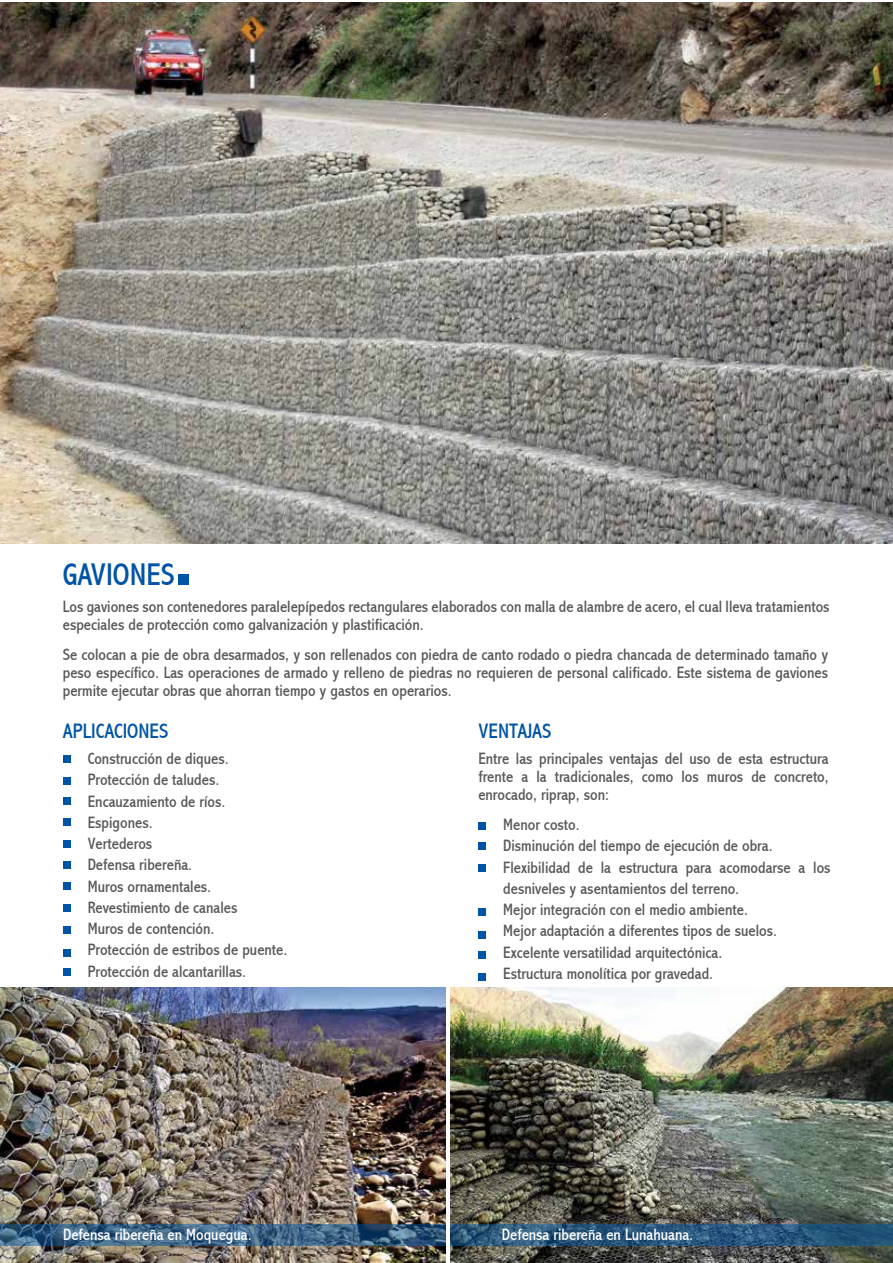
<style>
.page{position:relative;width:893px;height:1263px;background:#fff}
.page>*{position:absolute;margin:0;border:0;box-sizing:border-box;transform-origin:0 0}
.t1{font:condensed 31.5px "Abadi";color:#0054a6}
.t2{font:condensed 21px "Abadi";color:#0054a6}
.t3{font:condensed 16.5px/21.3px "Abadi";color:#58585b}
.t4{font:condensed 16.5px "Abadi";color:#fff}
</style>
<div class="page">
<img style="left:0;top:2px;width:893px;height:542px">
<div style="left:178px;top:574px;width:11px;height:10px;background:#0054a6"></div>
<div style="left:63px;top:755px;width:8px;height:8px;background:#0054a6"></div>
<div style="left:63px;top:777px;width:8px;height:8px;background:#0054a6"></div>
<div style="left:63px;top:798px;width:8px;height:7px;background:#0054a6"></div>
<div style="left:63px;top:819px;width:8px;height:7px;background:#0054a6"></div>
<div style="left:63px;top:840px;width:8px;height:7px;background:#0054a6"></div>
<div style="left:63px;top:861px;width:8px;height:8px;background:#0054a6"></div>
<div style="left:63px;top:882px;width:8px;height:8px;background:#0054a6"></div>
<div style="left:63px;top:904px;width:8px;height:8px;background:#0054a6"></div>
<div style="left:63px;top:926px;width:8px;height:7px;background:#0054a6"></div>
<div style="left:63px;top:949px;width:8px;height:7px;background:#0054a6"></div>
<div style="left:63px;top:968px;width:8px;height:8px;background:#0054a6"></div>
<div style="left:478px;top:822px;width:8px;height:8px;background:#0054a6"></div>
<div style="left:478px;top:842px;width:8px;height:8px;background:#0054a6"></div>
<div style="left:478px;top:864px;width:8px;height:7px;background:#0054a6"></div>
<div style="left:478px;top:908px;width:8px;height:7px;background:#0054a6"></div>
<div style="left:478px;top:931px;width:8px;height:7px;background:#0054a6"></div>
<div style="left:478px;top:951px;width:8px;height:7px;background:#0054a6"></div>
<div style="left:478px;top:973px;width:8px;height:7px;background:#0054a6"></div>
<img style="left:0;top:988px;width:445px;height:275px">
<img style="left:451px;top:988px;width:442px;height:275px">
<svg style="left:0;top:1225px;width:446px;height:21px;background:#3b6284"></svg>
<svg style="left:450px;top:1225px;width:442px;height:21px;background:#29577b"></svg>
<h1 class="t1" style="left:63px;top:556px;width:113px">GAVIONES</h1>
<p class="t3" style="left:63px;top:597px;width:768px;line-height:18px">Los gaviones son contenedores paralelepípedos rectangulares elaborados con malla de alambre de acero, el cual lleva tratamientos especiales de protección como galvanización y plastificación.</p>
<p class="t3" style="left:63px;top:645px;width:767px;line-height:18px;text-align:justify">Se colocan a pie de obra desarmados, y son rellenados con piedra de canto rodado o piedra chancada de determinado tamaño y peso específico. Las operaciones de armado y relleno de piedras no requieren de personal calificado. Este sistema de gaviones permite ejecutar obras que ahorran tiempo y gastos en operarios.</p>
<p class="t2" style="left:63px;top:719px;width:107px">APLICACIONES</p>
<p class="t2" style="left:478px;top:719px;width:75px">VENTAJAS</p>
<p class="t3" style="left:88px;top:748px;width:201px">Construcción de diques.<br>Protección de taludes.<br>Encauzamiento de ríos.<br>Espigones.<br>Vertederos<br>Defensa ribereña.<br>Muros ornamentales.<br>Revestimiento de canales<br>Muros de contención.<br>Protección de estribos de puente.<br>Protección de alcantarillas.</p>
<p class="t3" style="left:478px;top:750px;width:352px;line-height:18px;text-align:justify">Entre las principales ventajas del uso de esta estructura frente a la tradicionales, como los muros de concreto, enrocado, riprap, son:</p>
<p class="t3" style="left:503px;top:814px;width:329px">Menor costo.<br>Disminución del tiempo de ejecución de obra.<br>Flexibilidad de la estructura para acomodarse a los desniveles y asentamientos del terreno.<br>Mejor integración con el medio ambiente.<br>Mejor adaptación a diferentes tipos de suelos.<br>Excelente versatilidad arquitectónica.<br>Estructura monolítica por gravedad.</p>
<p class="t4" style="left:63px;top:1225px;width:190px">Defensa ribereña en Moquegua.</p>
<p class="t4" style="left:502px;top:1225px;width:193px">Defensa ribereña en Lunahuana.</p>
</div>
